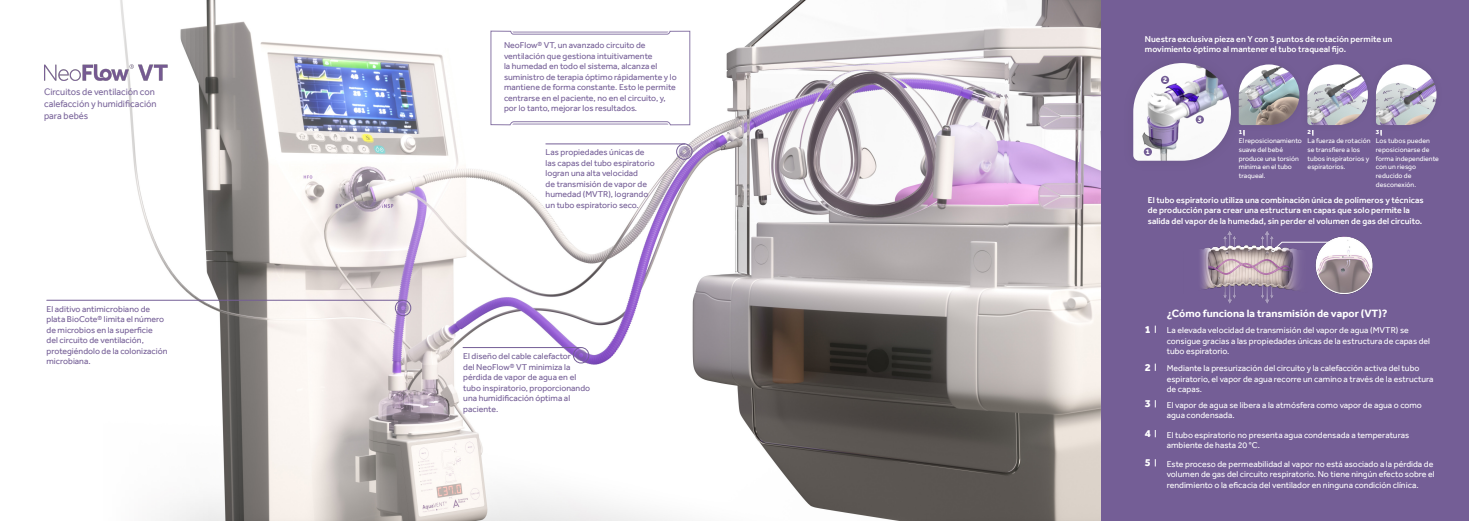
<style>
.page{position:relative;width:1469px;height:521px;background:#fff}
.page>*{position:absolute;margin:0;border:0;box-sizing:border-box;transform-origin:0 0}
.t1{font:700 10.85px "Effra";color:#fff}
.t2{font:800 10.85px "Effra";color:#fff}
.t3{font:9.8px/11.7px "Effra";color:#745e96;scale:.96 1}
.t4{font:8.75px/10.5px "Effra";color:#745e96}
.t5{font:8.75px/10.5px "Effra";color:#fff}
.t6{font:500 8.75px/10.5px "Effra";color:#fff}
.t7{font:800 7.17px "Effra";color:#fff}
.t8{font:7px/8.8px "Effra";color:#fff}
.t9{font:800 6.39px "Effra";color:#fff}
</style>
<div class="page">
<img style="left:46px;top:0;width:1055px;height:521px">
<div style="left:678px;top:146px;width:12px;height:11px;border:4px solid #745e96;border-radius:50%"></div>
<div style="left:676px;top:144px;width:16px;height:16px;border:1px solid #745e96;border-radius:50%"></div>
<hr style="left:546px;top:144px;width:139px;height:1px;background:#745e96">
<div style="left:575px;top:350px;width:12px;height:11px;border:4px solid #745e96;border-radius:50%"></div>
<div style="left:573px;top:347px;width:16px;height:16px;border:1px solid #745e96;border-radius:50%"></div>
<hr style="left:463px;top:347px;width:118px;height:1px;background:#745e96">
<div style="left:1101px;top:0;width:367px;height:521px;background:#745e96"></div>
<img style="left:1243px;top:64px;width:56px;height:61px">
<img style="left:1307px;top:64px;width:60px;height:61px">
<img style="left:1376px;top:64px;width:60px;height:61px">
<img style="left:1133px;top:63px;width:97px;height:98px">
<div style="left:1143px;top:148px;width:8px;height:8px;background:#745e96;border-radius:50%"></div>
<div style="left:397px;top:302px;width:12px;height:12px;border:4px solid #745e96;border-radius:50%"></div>
<div style="left:395px;top:300px;width:16px;height:16px;border:1px solid #745e96;border-radius:50%"></div>
<hr style="left:47px;top:300px;width:356px;height:1px;background:#745e96">
<img style="left:44px;top:64px;width:127px;height:17px">
<div style="left:1160px;top:76px;width:9px;height:8px;background:#745e96;border-radius:50%"></div>
<div style="left:1195px;top:115px;width:8px;height:9px;background:#745e96;border-radius:50%"></div>
<img style="left:1201px;top:231px;width:172px;height:73px">
<svg style="left:1271px;top:242px;width:58px;height:10px"></svg>
<svg style="left:490px;top:31px;width:200px;height:94px"></svg>
<p class="t3" style="left:44px;top:86px;width:119px">Circuitos de ventilación con calefacción y humidificación para bebés</p>
<p class="t4" style="left:47px;top:303px;width:122px">El aditivo antimicrobiano de plata BioCote® limita el número de microbios en la superficie<br>del circuito de ventilación, protegiéndolo de la colonización microbiana.</p>
<p class="t4" style="left:504px;top:40px;width:174px">NeoFlow® VT, un avanzado circuito de ventilación que gestiona intuitivamente<br>la humedad en todo el sistema, alcanza el suministro de terapia óptimo rápidamente y lo mantiene de forma constante. Esto le permite centrarse en el paciente, no en el circuito, y, por lo tanto, mejorar los resultados.</p>
<p class="t4" style="left:545px;top:147px;width:111px">Las propiedades únicas de las capas del tubo espiratorio logran una alta velocidad<br>de transmisión de vapor de humedad (MVTR), logrando un tubo espiratorio seco.</p>
<p class="t4" style="left:463px;top:351px;width:109px">El diseño del cable calefactor</p>
<p class="t4" style="left:463px;top:361px;width:128px">del NeoFlow® VT minimiza la pérdida de vapor de agua en el tubo inspiratorio, proporcionando una humidificación óptima al paciente.</p>
<p class="t6" style="left:1144px;top:34px;width:249px">Nuestra exclusiva pieza en Y con 3 puntos de rotación permite un movimiento óptimo al mantener el tubo traqueal fijo.</p>
<p class="t7" style="left:1163px;top:75px;width:6px">2</p>
<p class="t7" style="left:1145px;top:147px;width:6px">1</p>
<p class="t7" style="left:1197px;top:115px;width:6px">3</p>
<p class="t9" style="left:1238px;top:128px;width:5px">1</p>
<p class="t9" style="left:1307px;top:128px;width:5px">2</p>
<p class="t9" style="left:1375px;top:128px;width:5px">3</p>
<p class="t8" style="left:1238px;top:136px;width:65px">El reposicionamiento suave del bebé produce una torsión mínima en el tubo traqueal.</p>
<p class="t8" style="left:1307px;top:136px;width:65px">La fuerza de rotación se transfiere a los tubos inspiratorios y espiratorios.</p>
<p class="t8" style="left:1375px;top:136px;width:65px">Los tubos pueden reposicionarse de forma independiente con un riesgo reducido de desconexión.</p>
<p class="t6" style="left:1147px;top:194px;width:277px">El tubo espiratorio utiliza una combinación única de polímeros y técnicas de producción para crear una estructura en capas que solo permite la salida del vapor de la humedad, sin perder el volumen de gas del circuito.</p>
<p class="t1" style="left:1166px;top:307px;width:222px">¿Cómo funciona la transmisión de vapor (VT)?</p>
<p class="t2" style="left:1144px;top:323px;width:8px">1</p>
<p class="t2" style="left:1144px;top:361px;width:8px">2</p>
<p class="t5" style="left:1166px;top:325px;width:265px">La elevada velocidad de transmisión del vapor de agua (MVTR) se consigue gracias a las propiedades únicas de la estructura de capas del tubo espiratorio.</p>
<p class="t5" style="left:1166px;top:363px;width:268px">Mediante la presurización del circuito y la calefacción activa del tubo espiratorio, el vapor de agua recorre un camino a través de la estructura de capas.</p>
<p class="t2" style="left:1144px;top:397px;width:8px">3</p>
<p class="t5" style="left:1166px;top:400px;width:257px">El vapor de agua se libera a la atmósfera como vapor de agua o como agua condensada.</p>
<p class="t2" style="left:1144px;top:427px;width:8px">4</p>
<p class="t5" style="left:1166px;top:429px;width:244px">El tubo espiratorio no presenta agua condensada a temperaturas ambiente de hasta 20 °C.</p>
<p class="t2" style="left:1144px;top:456px;width:8px">5</p>
<p class="t5" style="left:1166px;top:459px;width:269px">Este proceso de permeabilidad al vapor no está asociado a la pérdida de volumen de gas del circuito respiratorio. No tiene ningún efecto sobre el rendimiento o la eficacia del ventilador en ninguna condición clínica.</p>
</div>
